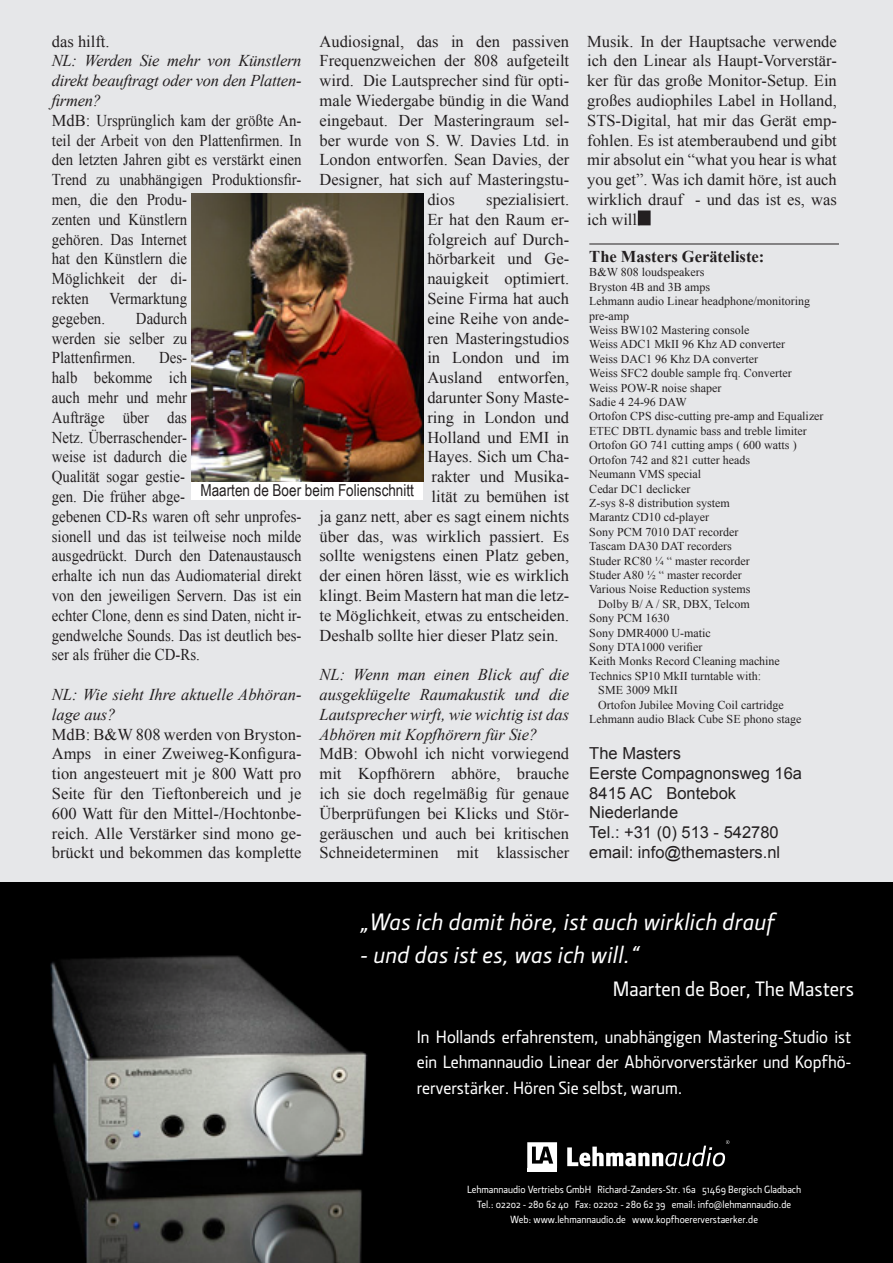
<style>
.page{position:relative;width:893px;height:1263px;background:#fff}
.page>*{position:absolute;margin:0;border:0;box-sizing:border-box;transform-origin:0 0}
.t1{font:italic 500 24px "Section";letter-spacing:.015em;color:#fff}
.t2{font:500 21px "Section";color:#fff}
.t3{font:500 18px/25.5px "Section";color:#fff;text-align:justify}
.t4{font:16.5px/19.8px "Times New Roman";color:#231f20;text-align:justify}
.t5{font:16.5px/19.8px "Times New Roman";color:#231f20;text-align:justify;scale:.9 1}
.t6{font:italic 16.5px/19.8px "Times New Roman";color:#231f20;text-align:justify}
.t7{font:16.5px/19.8px "Arial";color:#231f20}
.t8{font:16.5px "Arial Narrow";color:#231f20}
.t9{font:700 16.5px "Times New Roman";color:#231f20}
.t10{font:12px "Times New Roman";color:#231f20}
.t11{font:500 10.5px/15px "Section";color:#fff;text-align:center}
</style>
<div class="page">
<svg style="left:0;top:882px;width:893px;height:381px;background:#181818"></svg>
<div style="left:0;top:0;width:893px;height:882px;background:#e6e7e9"></div>
<hr style="left:589px;top:244px;width:250px;height:1px;background:#231f20">
<div style="left:639px;top:211px;width:11px;height:14px;background:#231f20"></div>
<div style="left:638px;top:210px;width:13px;height:15px;border:2px solid #231f20"></div>
<div style="left:191px;top:474px;width:232px;height:26px;background:#fff"></div>
<img style="left:191px;top:193px;width:232px;height:289px">
<svg style="left:527px;top:1142px;width:30px;height:26px"></svg>
<svg style="left:567px;top:1140px;width:162px;height:26px"></svg>
<hr style="left:527px;top:1169px;width:30px;height:3px;background:#fff">
<p class="t4" style="left:320px;top:31px;width:251px;text-align:center">Audiosignal, das in den passiven<br>Frequenzweichen der 808 aufgeteilt wird. Die Lautsprecher sind für opti&shy;male Wiedergabe bündig in die Wand eingebaut. Der Masteringraum sel&shy;ber wurde von S. W. Davies Ltd. in<br>London entworfen. Sean Davies, der<br>Designer, hat sich auf Masteringstu&shy;dios</p>
<p class="t4" style="left:52px;top:31px;width:59px">das hilft.</p>
<p class="t6" style="left:52px;top:51px;width:251px">NL: Werden Sie mehr von Künstlern direkt beauftragt oder von den Platten&shy;firmen?</p>
<p class="t4" style="left:52px;top:110px;width:251px;text-align:left">MdB: Ursprünglich kam der größte An&shy;teil der Arbeit von den Plattenfirmen. In den letzten Jahren gibt es verstärkt einen<br>Trend zu unabhängigen Produktionsfir&shy;men, die den Produ-<br>zenten und Künstlern<br>gehören. Das Internet<br>hat den Künstlern die<br>Möglichkeit der di-<br>rekten Vermarktung<br>gegeben.</p>
<p class="t4" style="left:486px;top:189px;width:84px">spezialisiert.</p>
<p class="t4" style="left:427px;top:209px;width:143px">Er hat den Raum er-</p>
<p class="t4" style="left:427px;top:229px;width:143px">folgreich auf Durch-</p>
<p class="t4" style="left:427px;top:249px;width:143px">hörbarkeit und Ge-</p>
<p class="t4" style="left:427px;top:268px;width:143px">nauigkeit optimiert.</p>
<p class="t4" style="left:427px;top:288px;width:143px">Seine Firma hat auch</p>
<p class="t4" style="left:427px;top:308px;width:143px">eine Reihe von ande-</p>
<p class="t4" style="left:427px;top:328px;width:143px">ren Masteringstudios</p>
<p class="t4" style="left:427px;top:348px;width:143px">in London und im</p>
<p class="t4" style="left:427px;top:367px;width:143px">Ausland entworfen,</p>
<p class="t4" style="left:427px;top:387px;width:143px">darunter Sony Maste-</p>
<p class="t4" style="left:427px;top:407px;width:143px">ring in London und</p>
<p class="t4" style="left:427px;top:427px;width:143px">Holland und EMI in</p>
<p class="t4" style="left:427px;top:447px;width:143px">Hayes. Sich um Cha-</p>
<p class="t4" style="left:432px;top:466px;width:139px">rakter und Musika-</p>
<p class="t4" style="left:432px;top:486px;width:139px">lität zu bemühen ist</p>
<p class="t4" style="left:320px;top:506px;width:251px">ja ganz nett, aber es sagt einem nichts</p>
<p class="t4" style="left:320px;top:526px;width:251px">über das, was wirklich passiert. Es</p>
<p class="t4" style="left:320px;top:546px;width:251px">sollte wenigstens einen Platz geben,</p>
<p class="t4" style="left:320px;top:565px;width:251px">der einen hören lässt, wie es wirklich</p>
<p class="t4" style="left:320px;top:585px;width:251px">klingt. Beim Mastern hat man die letz-</p>
<p class="t4" style="left:320px;top:605px;width:251px">te Möglichkeit, etwas zu entscheiden.</p>
<p class="t4" style="left:320px;top:625px;width:241px">Deshalb sollte hier dieser Platz sein.</p>
<p class="t6" style="left:320px;top:664px;width:251px">NL: Wenn man einen Blick auf die ausgeklügelte Raumakustik und die Lautsprecher wirft, wie wichtig ist das Abhören mit Kopfhörern für Sie?</p>
<p class="t4" style="left:320px;top:744px;width:251px">MdB: Obwohl ich nicht vorwiegend mit Kopfhörern abhöre, brauche ich sie doch regelmäßig für genaue Überprüfungen bei Klicks und Stör&shy;geräuschen und auch bei kritischen Schneideterminen mit klassischer</p>
<p class="t5" style="left:52px;top:308px;width:152px;text-indent:84px">Dadurch werden sie selber zu Plattenfirmen.</p>
<p class="t5" style="left:52px;top:348px;width:279px;text-align:left;text-indent:107px">Des-<br>halb bekomme ich<br>auch mehr und mehr<br>Aufträge über das<br>Netz. Überraschender-<br>weise ist dadurch die<br>Qualität sogar gestie-<br>gen. Die früher abge-<br>gebenen CD-Rs waren oft sehr unprofes&shy;sionell und das ist teilweise noch milde ausgedrückt. Durch den Datenaustausch erhalte ich nun das Audiomaterial direkt von den jeweiligen Servern. Das ist ein echter Clone, denn es sind Daten, nicht ir&shy;gendwelche Sounds. Das ist deutlich bes&shy;ser als früher die CD-Rs.</p>
<p class="t6" style="left:52px;top:684px;width:251px">NL: Wie sieht Ihre aktuelle Abhöran&shy;lage aus?</p>
<p class="t4" style="left:52px;top:724px;width:251px">MdB: B&amp;W 808 werden von Bryston-Amps in einer Zweiweg-Konfigura&shy;tion angesteuert mit je 800 Watt pro Seite für den Tieftonbereich und je 600 Watt für den Mittel-/Hochtonbe&shy;reich. Alle Verstärker sind mono ge&shy;brückt und bekommen das komplette</p>
<p class="t8" style="left:200px;top:478px;width:215px">Maarten de Boer beim Folienschnitt</p>
<p class="t4" style="left:587px;top:31px;width:251px">Musik. In der Hauptsache verwende ich den Linear als Haupt-Vorverstär&shy;ker für das große Monitor-Setup. Ein großes audiophiles Label in Holland, STS-Digital, hat mir das Gerät emp&shy;fohlen. Es ist atemberaubend und gibt mir absolut ein “what you hear is what you get”. Was ich damit höre, ist auch wirklich drauf - und das ist es, was ich will.</p>
<p class="t9" style="left:589px;top:245px;width:177px">The Masters Geräteliste:</p>
<p class="t10" style="left:589px;top:264px;width:117px">B&amp;W 808 loudspeakers</p>
<p class="t10" style="left:589px;top:279px;width:122px">Bryston 4B and 3B amps</p>
<p class="t10" style="left:589px;top:293px;width:222px">Lehmann audio Linear headphone/monitoring</p>
<p class="t10" style="left:589px;top:308px;width:41px">pre-amp</p>
<p class="t10" style="left:589px;top:322px;width:162px">Weiss BW102 Mastering console</p>
<p class="t10" style="left:589px;top:336px;width:197px">Weiss ADC1 MkII 96 Khz AD converter</p>
<p class="t10" style="left:589px;top:351px;width:170px">Weiss DAC1 96 Khz DA converter</p>
<p class="t10" style="left:589px;top:365px;width:204px">Weiss SFC2 double sample frq. Converter</p>
<p class="t10" style="left:589px;top:380px;width:134px">Weiss POW-R noise shaper</p>
<p class="t10" style="left:589px;top:394px;width:99px">Sadie 4 24-96 DAW</p>
<p class="t10" style="left:589px;top:408px;width:236px">Ortofon CPS disc-cutting pre-amp and Equalizer</p>
<p class="t10" style="left:589px;top:423px;width:219px">ETEC DBTL dynamic bass and treble limiter</p>
<p class="t10" style="left:589px;top:437px;width:209px">Ortofon GO 741 cutting amps ( 600 watts )</p>
<p class="t10" style="left:589px;top:452px;width:162px">Ortofon 742 and 821 cutter heads</p>
<p class="t10" style="left:589px;top:466px;width:113px">Neumann VMS special</p>
<p class="t10" style="left:589px;top:480px;width:103px">Cedar DC1 declicker</p>
<p class="t10" style="left:589px;top:495px;width:142px">Z-sys 8-8 distribution system</p>
<p class="t10" style="left:589px;top:509px;width:121px">Marantz CD10 cd-player</p>
<p class="t10" style="left:589px;top:524px;width:151px">Sony PCM 7010 DAT recorder</p>
<p class="t10" style="left:589px;top:538px;width:144px">Tascam DA30 DAT recorders</p>
<p class="t10" style="left:589px;top:552px;width:162px">Studer RC80 ¼ “ master recorder</p>
<p class="t10" style="left:589px;top:567px;width:154px">Studer A80 ½ “ master recorder</p>
<p class="t10" style="left:589px;top:581px;width:162px">Various Noise Reduction systems</p>
<p class="t10" style="left:598px;top:596px;width:153px">Dolby B/ A / SR, DBX, Telcom</p>
<p class="t10" style="left:589px;top:610px;width:82px">Sony PCM 1630</p>
<p class="t10" style="left:589px;top:624px;width:123px">Sony DMR4000 U-matic</p>
<p class="t10" style="left:589px;top:639px;width:115px">Sony DTA1000 verifier</p>
<p class="t10" style="left:589px;top:653px;width:192px">Keith Monks Record Cleaning machine</p>
<p class="t10" style="left:589px;top:668px;width:173px">Technics SP10 MkII turntable with:</p>
<p class="t10" style="left:598px;top:682px;width:81px">SME 3009 MkII</p>
<p class="t10" style="left:598px;top:696px;width:187px">Ortofon Jubilee Moving Coil cartridge</p>
<p class="t10" style="left:589px;top:711px;width:213px">Lehmann audio Black Cube SE phono stage</p>
<p class="t7" style="left:589px;top:743px;width:214px">The Masters<br>Eerste Compagnonsweg 16a<br>8415 AC Bontebok<br>Niederlande<br>Tel.: +31 (0) 513 - 542780 email: info@themasters.nl</p>
<h1 class="t1" style="left:360px;top:908px;width:417px">„Was ich damit höre, ist auch wirklich drauf</h1>
<h1 class="t1" style="left:360px;top:941px;width:282px">- und das ist es, was ich will.“</h1>
<p class="t2" style="left:613px;top:977px;width:243px">Maarten de Boer, The Masters</p>
<p class="t3" style="left:417px;top:1024px;width:436px">In Hollands erfahrenstem, unabhängigen Mastering-Studio ist ein Lehmannaudio Linear der Abhörvorverstärker und Kopfhö&shy;rerverstärker. Hören Sie selbst, warum.</p>
<p class="t11" style="left:467px;top:1182px;width:336px">Lehmannaudio Vertriebs GmbH Richard-Zanders-Str. 16a 51469 Bergisch Gladbach<br>Tel.: 02202 - 280 62 40 Fax: 02202 - 280 62 39 email: info@lehmannaudio.de<br>Web: www.lehmannaudio.de www.kopfhoererverstaerker.de</p>
</div>
